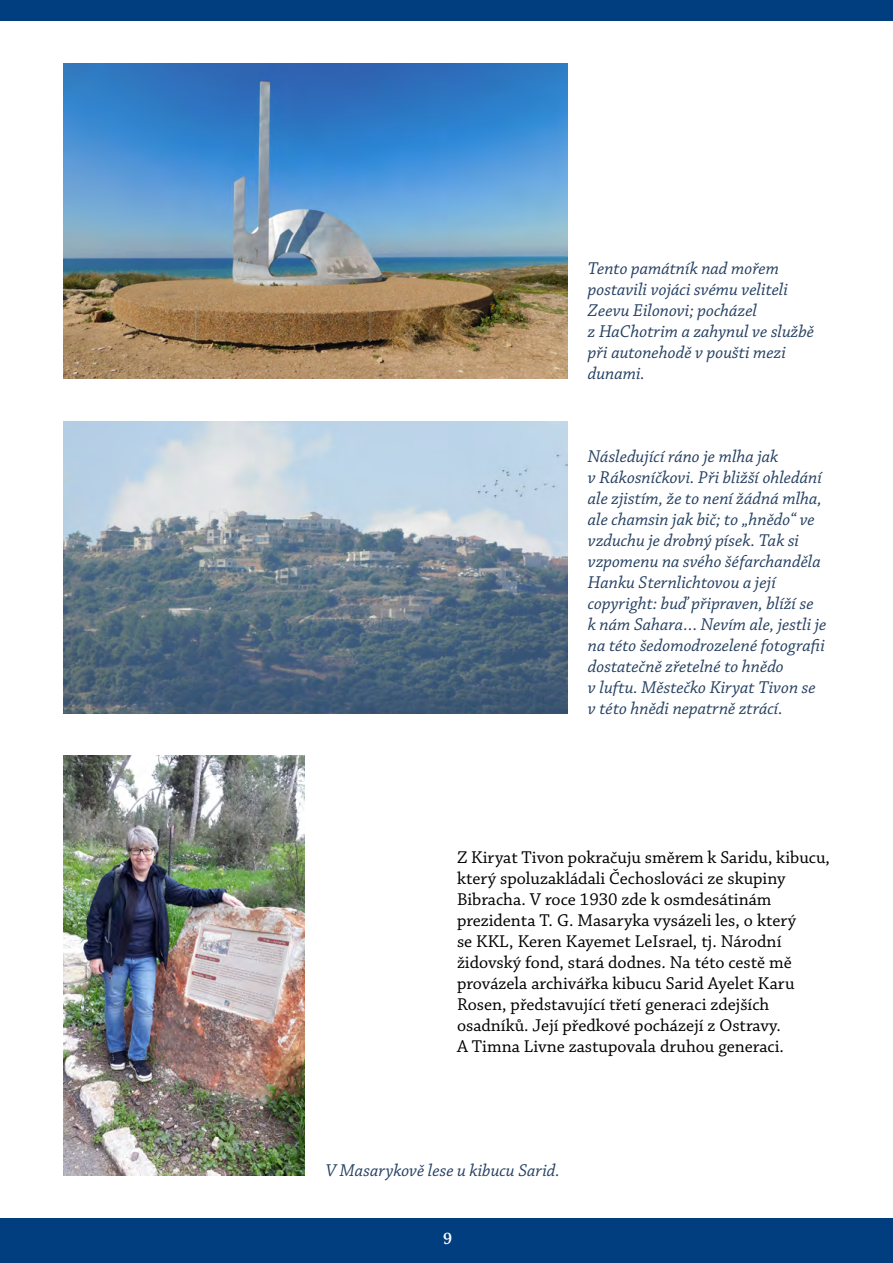
<style>
.page{position:relative;width:893px;height:1263px;background:#fff}
.page>*{position:absolute;margin:0;border:0;box-sizing:border-box;transform-origin:0 0}
.popis_foto{font:italic 18px/21px "Chaparral Pro";color:#243f60}
.t1{font:18px/21px "Chaparral Pro";color:#000}
.t2{font:18px "Chaparral Pro Semibold Disp";color:#fff}
</style>
<div class="page">
<div style="left:0;top:1218px;width:893px;height:45px;background:#003e7f"></div>
<div style="left:0;top:0;width:893px;height:21px;background:#003e7f"></div>
<img style="left:63px;top:63px;width:504px;height:315px">
<img style="left:63px;top:421px;width:504px;height:293px">
<img style="left:63px;top:756px;width:242px;height:420px">
<p class="popis_foto" style="left:588px;top:258px;width:228px">Tento památník nad mořem postavili vojáci svému veliteli<br>Zeevu Eilonovi; pocházel<br>z HaChotrim a zahynul ve službě při autonehodě v poušti mezi dunami.</p>
<p class="popis_foto" style="left:588px;top:447px;width:240px">Následující ráno je mlha jak<br>v Rákosníčkovi. Při bližší ohledání ale zjistím, že to není žádná mlha, ale chamsin jak bič; to „hnědo“ ve vzduchu je drobný písek. Tak si vzpomenu na svého šéfarchanděla<br>Hanku Sternlichtovou a její copyright: buď připraven, blíží se<br>k nám Sahara… Nevím ale, jestli je na této šedomodrozelené fotografii dostatečně zřetelné to hnědo<br>v luftu. Městečko Kiryat Tivon se v této hnědi nepatrně ztrácí.</p>
<p class="t1" style="left:457px;top:847px;width:374px">Z Kiryat Tivon pokračuju směrem k Saridu, kibucu, který spoluzakládali Čechoslováci ze skupiny Bibracha. V roce 1930 zde k osmdesátinám prezidenta T. G. Masaryka vysázeli les, o který<br>se KKL, Keren Kayemet LeIsrael, tj. Národní židovský fond, stará dodnes. Na této cestě mě provázela archivářka kibucu Sarid Ayelet Karu Rosen, představující třetí generaci zdejších osadníků. Její předkové pocházejí z Ostravy.<br>A Timna Livne zastupovala druhou generaci.</p>
<p class="popis_foto" style="left:326px;top:1160px;width:236px">V Masarykově lese u kibucu Sarid.</p>
<p class="t2" style="left:443px;top:1229px;width:10px">9</p>
</div>
